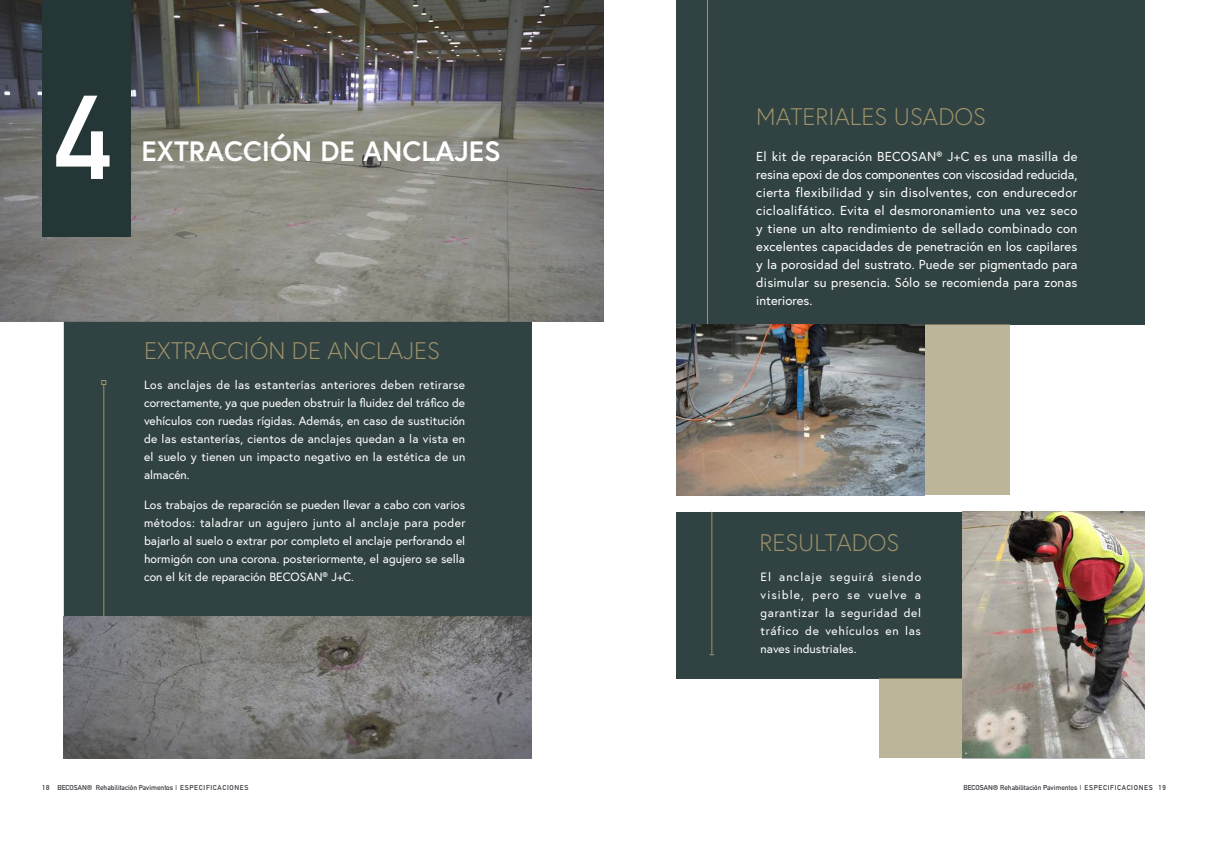
<style>
.page{position:relative;width:1208px;height:859px;background:#fff}
.page>*{position:absolute;margin:0;border:0;box-sizing:border-box;transform-origin:0 0}
.t1{font:700 117px "DIN Alternate";color:#fff}
.t2{font:700 28px "Europa";color:#fff}
.t3{font:300 24px "Europa";color:#9e936a}
.t4{font:13px/18px "Europa";letter-spacing:.02em;color:#fff;text-align:justify}
.t5{font:12px/18px "Europa";letter-spacing:.005em;color:#fff;text-align:justify}
.t6{font:700 7px "DIN Alternate";color:#38383f}
</style>
<div class="page">
<div style="left:64px;top:321px;width:468px;height:295px;background:#314242"></div>
<hr style="left:103px;top:384px;width:1px;height:238px;background:#9e936a">
<svg style="left:101px;top:380px;width:5px;height:5px"></svg>
<img style="left:0;top:0;width:604px;height:321px">
<div style="left:676px;top:0;width:468px;height:324px;background:#314242"></div>
<div style="left:42px;top:0;width:89px;height:236px;background:#243636"></div>
<hr style="left:707px;top:0;width:1px;height:324px;background:#9e936a">
<div style="left:924px;top:324px;width:86px;height:171px;background:#bdb599"></div>
<div style="left:676px;top:512px;width:288px;height:167px;background:#314242"></div>
<img style="left:64px;top:616px;width:468px;height:142px">
<hr style="left:711px;top:512px;width:1px;height:143px;background:#9e936a">
<div style="left:879px;top:678px;width:85px;height:80px;background:#bdb599"></div>
<img style="left:962px;top:512px;width:182px;height:246px">
<img style="left:676px;top:324px;width:248px;height:171px">
<h1 class="t1" style="left:55px;top:49px;width:58px">4</h1>
<h2 class="t2" style="left:142px;top:132px;width:361px">EXTRACCIÓN DE ANCLAJES</h2>
<h3 class="t3" style="left:144px;top:336px;width:297px">EXTRACCIÓN DE ANCLAJES</h3>
<p class="t5" style="left:144px;top:376px;width:323px">Los anclajes de las estanterías anteriores deben retirarse correctamente, ya que pueden obstruir la fluidez del tráfico de vehículos con ruedas rígidas. Además, en caso de sustitución de las estanterías, cientos de anclajes quedan a la vista en el suelo y tienen un impacto negativo en la estética de un almacén.</p>
<p class="t5" style="left:144px;top:496px;width:323px">Los trabajos de reparación se pueden llevar a cabo con varios métodos: taladrar un agujero junto al anclaje para poder bajarlo al suelo o extrar por completo el anclaje perforando el hormigón con una corona. posteriormente, el agujero se sella con el kit de reparación BECOSAN® J+C.</p>
<h3 class="t3" style="left:756px;top:102px;width:231px">MATERIALES USADOS</h3>
<p class="t4" style="left:756px;top:147px;width:323px">El kit de reparación BECOSAN® J+C es una masilla de resina epoxi de dos componentes con viscosidad reducida, cierta flexibilidad y sin disolventes, con endurecedor cicloalifático. Evita el desmoronamiento una vez seco y tiene un alto rendimiento de sellado combinado con excelentes capacidades de penetración en los capilares y la porosidad del sustrato. Puede ser pigmentado para disimular su presencia. Sólo se recomienda para zonas interiores.</p>
<h3 class="t3" style="left:759px;top:528px;width:141px">RESULTADOS</h3>
<p class="t5" style="left:760px;top:568px;width:162px">El anclaje seguirá siendo visible, pero se vuelve a garantizar la seguridad del tráfico de vehículos en las naves industriales.</p>
<p class="t6" style="left:42px;top:782px;width:208px">18 BECOSAN® Rehabilitación Pavimentos | ESPECIFICACIONES</p>
<p class="t6" style="left:963px;top:782px;width:204px">BECOSAN® Rehabilitación Pavimentos | ESPECIFICACIONES 19</p>
</div>
